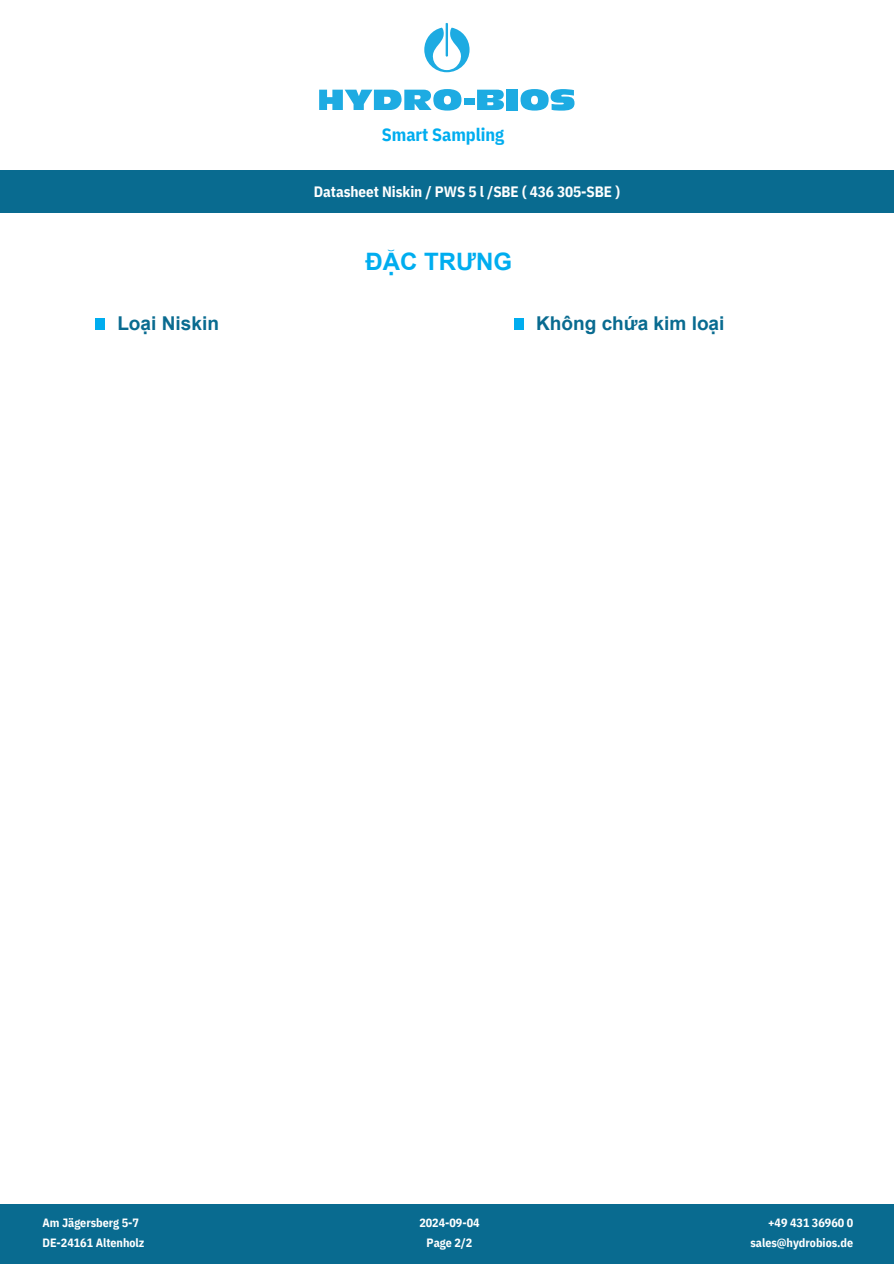
<style>
.page{position:relative;width:894px;height:1264px;background:#fff}
.page>*{position:absolute;margin:0;border:0;box-sizing:border-box;transform-origin:0 0}
.t1{font:700 24px "Arial";color:#00adef}
.t2{font:700 19.05px "Arial";color:#096b90}
.t3{font:700 18px "IBM Plex Sans Cond";color:#00adef}
.t4{font:700 15px "IBM Plex Sans Cond";color:#fff}
.t5{font:700 12px/20.2px "IBM Plex Sans Cond";color:#fff}
</style>
<div class="page">
<svg style="left:424px;top:23px;width:45px;height:49px"></svg>
<div style="left:0;top:170px;width:893px;height:43px;background:#096b90"></div>
<svg style="left:319px;top:89px;width:142px;height:22px"></svg>
<div style="left:464px;top:99px;width:10px;height:5px;background:#1dabe2"></div>
<svg style="left:477px;top:90px;width:27px;height:20px"></svg>
<div style="left:506px;top:90px;width:11px;height:20px;background:#1dabe2"></div>
<svg style="left:520px;top:89px;width:54px;height:22px"></svg>
<div style="left:0;top:1203px;width:893px;height:60px;background:#096b90"></div>
<div style="left:96px;top:318px;width:9px;height:11px;background:#00adef"></div>
<div style="left:514px;top:318px;width:10px;height:11px;background:#00adef"></div>
<h2 class="t3" style="left:382px;top:122px;width:124px">Smart Sampling</h2>
<h3 class="t4" style="left:314px;top:182px;width:307px">Datasheet Niskin / PWS 5 l /SBE ( 436 305-SBE )</h3>
<p class="t1" style="left:365px;top:248px;width:148px">ĐẶC TRƯNG</p>
<p class="t2" style="left:117px;top:313px;width:103px">Loại Niskin</p>
<p class="t2" style="left:536px;top:313px;width:190px">Không chứa kim loại</p>
<h1 class="t5" style="left:43px;top:1211px;width:103px">Am Jägersberg 5-7<br>DE-24161 Altenholz</h1>
<h2 class="t5" style="left:419px;top:1211px;width:62px;text-align:center">2024-09-04<br>Page 2/2</h2>
<h2 class="t5" style="left:750px;top:1211px;width:104px;text-align:right">+49 431 36960 0 sales@hydrobios.de</h2>
</div>
